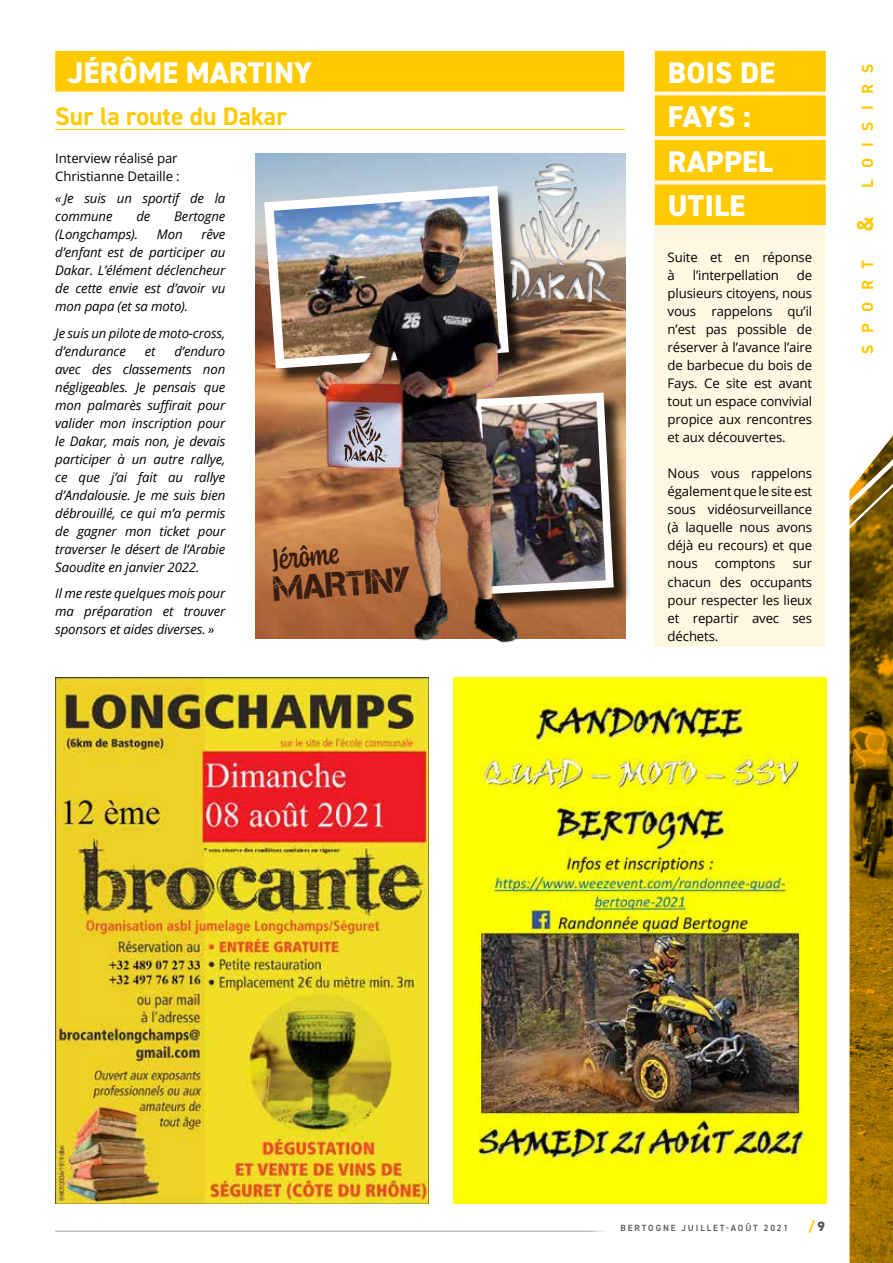
<style>
.page{position:relative;width:893px;height:1263px;background:#fff}
.page>*{position:absolute;margin:0;border:0;box-sizing:border-box;transform-origin:0 0}
.t1{font:34.8px "Captureit";color:#371d10}
.t2{font:800 30px/44.5px "DIN2014";letter-spacing:.01em;color:#fff}
.t3{font:500 30px "Coniferous";color:#371d10}
.t4{font:700 25.5px "DIN2014";color:#ffca00}
.t5{font:700 15.75px "DIN";letter-spacing:.715em;color:#ffca00}
.t6{font:800 13.5px "DIN2014";color:#ffca00}
.t7{font:italic 13.2px/18px "Open Sans";letter-spacing:-.01em;color:#000;text-align:justify}
.t8{font:13.2px/18px "Open Sans";letter-spacing:-.01em;color:#000;text-align:justify}
.t9{font:600 9px "DIN2014";letter-spacing:.21em;color:#545352}
.s1{font-size:22.5px}
.s2{color:#545352}
</style>
<div class="page">
<div style="left:655px;top:50px;width:170px;height:596px;background:#fff7e2"></div>
<hr style="left:55px;top:1231px;width:557px;height:1px;background:#545352">
<svg style="left:849px;top:436px;width:44px;height:827px"></svg>
<div style="left:55px;top:51px;width:569px;height:41px;background:#ffca00"></div>
<img style="left:55px;top:678px;width:373px;height:525px">
<hr style="left:55px;top:129px;width:570px;height:1px;background:#ffca00">
<img style="left:255px;top:153px;width:370px;height:485px">
<img style="left:259px;top:181px;width:247px;height:192px">
<div style="left:506px;top:161px;width:113px;height:142px;background:#000;opacity:.75"></div>
<div style="left:476px;top:395px;width:156px;height:217px;background:#000;opacity:.75"></div>
<img style="left:531px;top:389px;width:87px;height:209px">
<img style="left:313px;top:202px;width:218px;height:441px">
<svg style="left:344px;top:406px;width:43px;height:56px"></svg>
<div style="left:655px;top:51px;width:171px;height:41px;background:#ffca00"></div>
<div style="left:655px;top:96px;width:171px;height:40px;background:#ffca00"></div>
<div style="left:655px;top:140px;width:171px;height:41px;background:#ffca00"></div>
<div style="left:655px;top:185px;width:171px;height:40px;background:#ffca00"></div>
<img style="left:454px;top:678px;width:373px;height:525px">
<h2 class="t2" style="left:68px;top:50px;width:245px">JÉRÔME MARTINY</h2>
<h3 class="t4" style="left:55px;top:99px;width:233px">Sur la route du Dakar</h3>
<p class="t8" style="left:55px;top:149px;width:126px">Interview réalisé par<br>Christianne Detaille :</p>
<p class="t7" style="left:55px;top:189px;width:172px">« Je suis un sportif de la commune</p>
<p class="t7" style="left:136px;top:207px;width:15px">de</p>
<p class="t7" style="left:174px;top:207px;width:53px">Bertogne</p>
<p class="t7" style="left:55px;top:225px;width:172px;text-indent:146px">rêve d’enfant est de participer au Dakar. L’élément déclencheur de cette envie est d’avoir vu mon papa (et sa moto).</p>
<p class="t7" style="left:55px;top:324px;width:172px">Je suis un pilote de moto-cross, d’endurance</p>
<p class="t7" style="left:55px;top:225px;width:84px">(Longchamps).</p>
<p class="t7" style="left:157px;top:225px;width:27px">Mon</p>
<p class="t7" style="left:55px;top:342px;width:172px;text-indent:119px">d’enduro avec des classements non négligeables. Je pensais que mon palmarès suffirait pour valider mon inscription pour le Dakar, mais non, je devais participer à un autre rallye, ce que j’ai fait au rallye d’Andalousie. Je me suis bien débrouillé, ce qui m’a permis de gagner mon ticket pour traverser le désert de l’Arabie Saoudite en janvier 2022.</p>
<p class="t7" style="left:55px;top:584px;width:172px">Il me reste quelques mois pour ma préparation et trouver sponsors et aides diverses. »</p>
<p class="t7" style="left:145px;top:342px;width:12px">et</p>
<h2 class="t3" style="left:270px;top:538px;width:69px;rotate:-5deg">Jérôme</h2>
<h1 class="t1" style="left:272px;top:569px;width:139px;rotate:-4deg">MARTINY</h1>
<h2 class="t2" style="left:668px;top:50px;width:109px">BOIS DE<br>FAYS :<br>RAPPEL<br>UTILE</h2>
<p class="t8" style="left:668px;top:248px;width:146px">Suite et en réponse à</p>
<p class="t8" style="left:668px;top:266px;width:146px;text-indent:129px">de plusieurs citoyens, nous vous rappelons qu’il n’est pas possible de réserver à l’avance l’aire de barbecue du bois de Fays. Ce site est avant tout un espace convivial propice aux rencontres et aux découvertes.</p>
<p class="t8" style="left:668px;top:464px;width:146px">Nous vous rappelons également que le site est sous vidéosurveillance (à laquelle nous avons déjà eu recours) et que nous</p>
<p class="t8" style="left:693px;top:266px;width:88px">l’interpellation</p>
<p class="t8" style="left:715px;top:554px;width:62px">comptons</p>
<p class="t8" style="left:668px;top:554px;width:146px;text-indent:125px">sur chacun des occupants pour respecter les lieux et repartir avec ses déchets.</p>
<p class="t5" style="left:857px;top:353px;width:292px;rotate:-90deg">sport <span class="s1">&amp;</span> loisirs</p>
<p class="t9" style="left:620px;top:1222px;width:169px">BERTOGNE JUILLET-AOÛT 2021</p>
<p class="t6" style="left:808px;top:1217px;width:18px">/<span class="s2">9</span></p>
</div>
